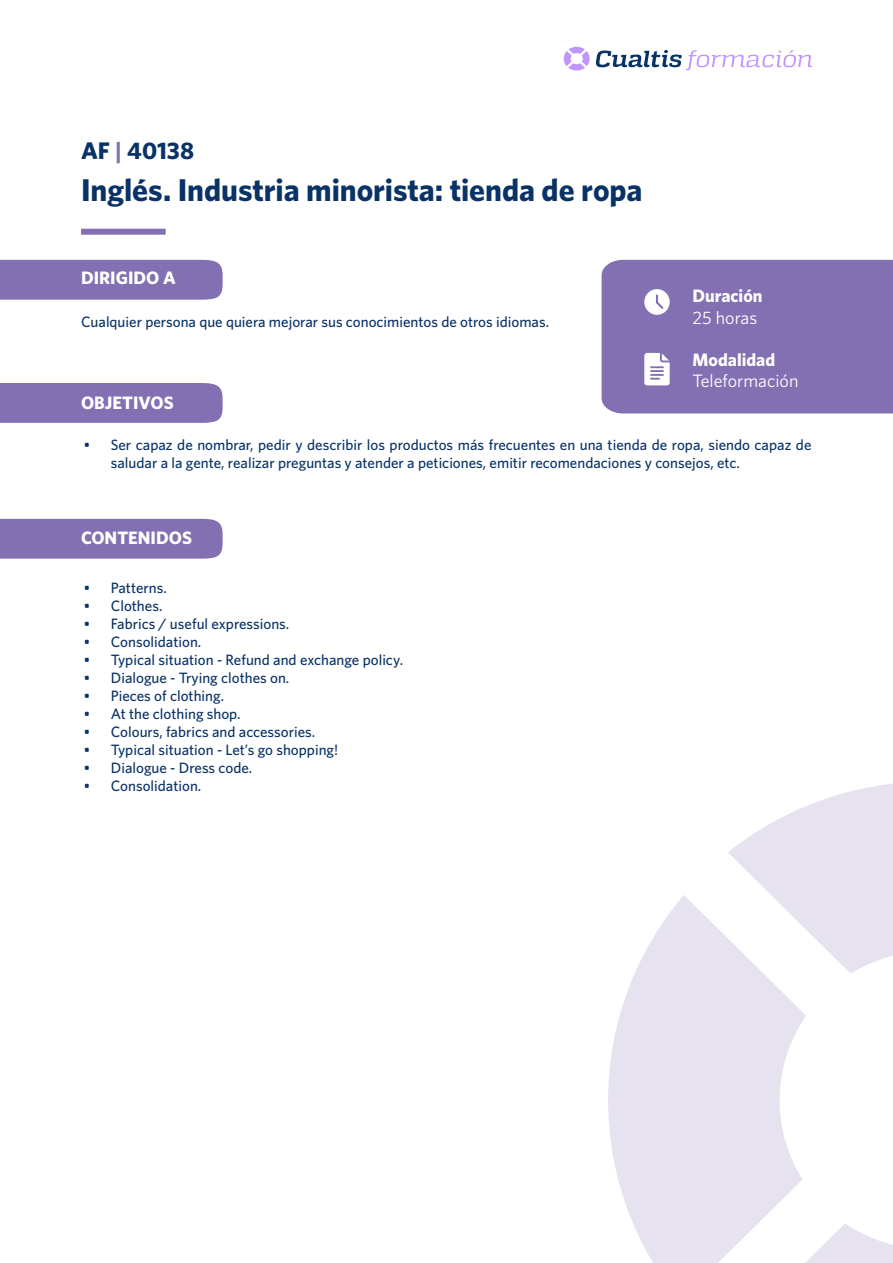
<style>
.page{position:relative;width:893px;height:1263px;background:#fff}
.page>*{position:absolute;margin:0;border:0;box-sizing:border-box;transform-origin:0 0}
.t1{font:700 31.5px "Whitney";letter-spacing:-.005em;color:#093266}
.t2{font:700 24px "Whitney";color:#093266}
.t3{font:700 18px "Whitney";color:#fff}
.t4{font:18px "Whitney";color:#fff}
.t5{font:500 15px/18px "Whitney";color:#093266}
.s1{color:#8270b3}
</style>
<div class="page">
<svg style="left:728px;top:783px;width:165px;height:191px"></svg>
<svg style="left:806px;top:1224px;width:87px;height:39px"></svg>
<svg style="left:608px;top:895px;width:198px;height:368px;fill:#e6e2f0"></svg>
<div style="left:81px;top:229px;width:85px;height:6px;background:#8270b3"></div>
<div style="left:0;top:260px;width:223px;height:40px;background:#8270b3"></div>
<div style="left:0;top:383px;width:223px;height:40px;background:#8270b3"></div>
<div style="left:0;top:519px;width:223px;height:40px;background:#8270b3"></div>
<div style="left:602px;top:260px;width:291px;height:153px;background:#8270b3"></div>
<svg style="left:564px;top:47px;width:248px;height:24px"></svg>
<h2 class="t2" style="left:81px;top:136px;width:115px">AF <span class="s1">|</span> 40138</h2>
<h1 class="t1" style="left:81px;top:171px;width:563px">Inglés. Industria minorista: tienda de ropa</h1>
<p class="t3" style="left:81px;top:267px;width:96px">DIRIGIDO A</p>
<p class="t5" style="left:81px;top:312px;width:470px">Cualquier persona que quiera mejorar sus conocimientos de otros idiomas.</p>
<p class="t3" style="left:81px;top:391px;width:94px">OBJETIVOS</p>
<p class="t3" style="left:693px;top:285px;width:71px">Duración</p>
<p class="t4" style="left:693px;top:307px;width:66px">25 horas</p>
<p class="t3" style="left:693px;top:349px;width:84px">Modalidad</p>
<p class="t4" style="left:693px;top:371px;width:107px">Teleformación</p>
<p class="t5" style="left:111px;top:435px;width:702px;text-indent:-27px">• Ser capaz de nombrar, pedir y describir los productos más frecuentes en una tienda de ropa, siendo capaz de saludar a la gente, realizar preguntas y atender a peticiones, emitir recomendaciones y consejos, etc.</p>
<p class="t3" style="left:81px;top:527px;width:112px">CONTENIDOS</p>
<p class="t5" style="left:84px;top:578px;width:84px">• Patterns.</p>
<p class="t5" style="left:84px;top:596px;width:80px">• Clothes.</p>
<p class="t5" style="left:84px;top:614px;width:207px">• Fabrics / useful expressions.</p>
<p class="t5" style="left:84px;top:632px;width:119px">• Consolidation.</p>
<p class="t5" style="left:84px;top:650px;width:321px">• Typical situation - Refund and exchange policy.</p>
<p class="t5" style="left:84px;top:668px;width:207px">• Dialogue - Trying clothes on.</p>
<p class="t5" style="left:84px;top:686px;width:142px">• Pieces of clothing.</p>
<p class="t5" style="left:84px;top:704px;width:158px">• At the clothing shop.</p>
<p class="t5" style="left:84px;top:722px;width:233px">• Colours, fabrics and accessories.</p>
<p class="t5" style="left:84px;top:740px;width:256px">• Typical situation - Let’s go shopping!</p>
<p class="t5" style="left:84px;top:758px;width:170px">• Dialogue - Dress code.</p>
<p class="t5" style="left:84px;top:776px;width:119px">• Consolidation.</p>
</div>
